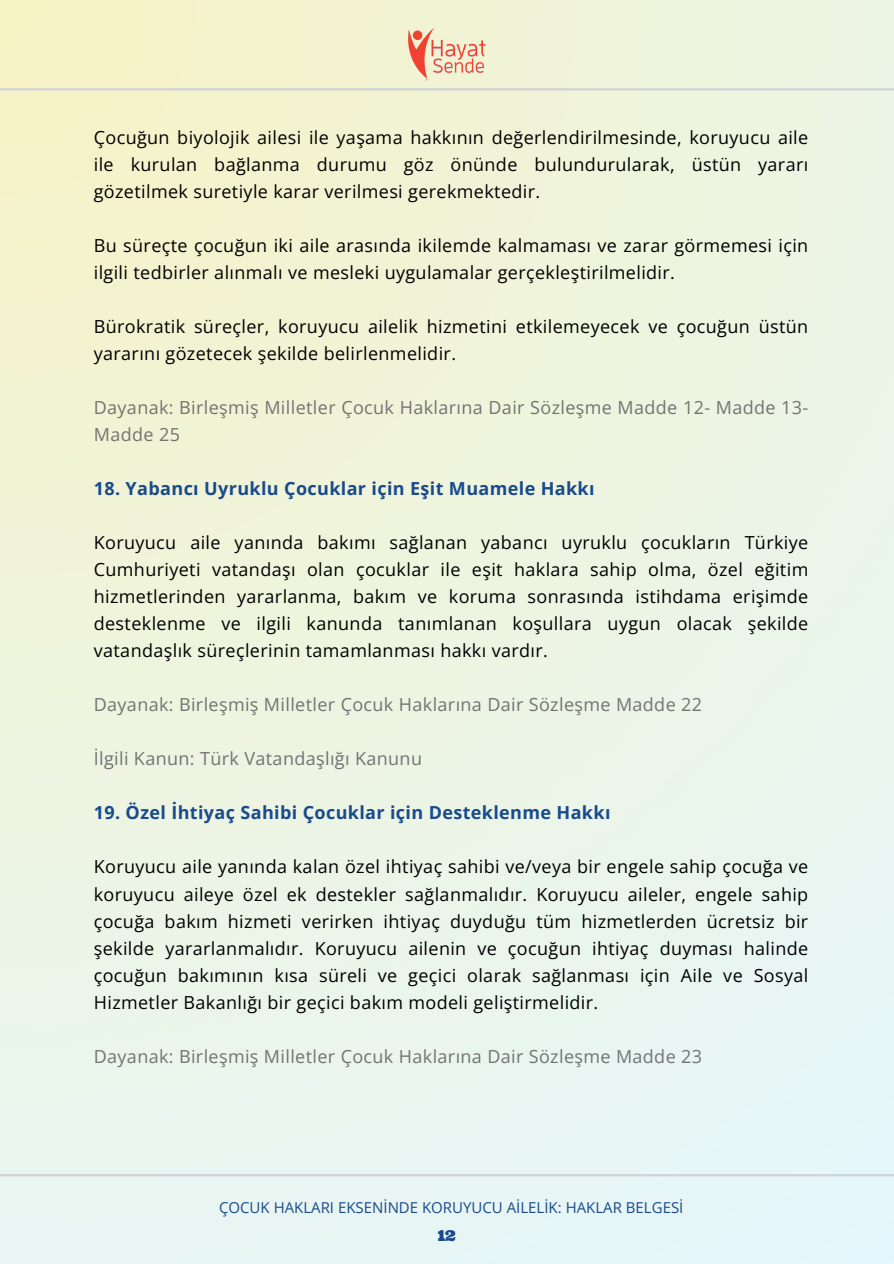
<style>
.page{position:relative;width:894px;height:1264px;background:#fff}
.page>*{position:absolute;margin:0;border:0;box-sizing:border-box;transform-origin:0 0}
.t1{font:18px/27px "Open Sans";letter-spacing:.02em;color:#000;text-align:justify}
.t2{font:18px/27px "Open Sans";letter-spacing:.02em;color:#737373}
.t3{font:700 18px "Open Sans";letter-spacing:.02em;color:#194a8c}
.t4{font:15px "Open Sans";color:#194a8c}
.t5{font:15px "Ultra";color:#194a8c}
</style>
<div class="page">
<div style="left:0;top:0;width:893px;height:1263px;background:linear-gradient(to bottom,#f3f3d0,#e7f5f5)"></div>
<hr style="left:0;top:88px;width:893px;height:2px;background:#d0d3d7">
<img style="left:343px;top:0;width:208px;height:126px">
<hr style="left:0;top:1174px;width:893px;height:2px;background:#d0d3d7">
<h2 class="t1" style="left:94px;top:124px;width:715px">Çocuğun biyolojik ailesi ile yaşama hakkının değerlendirilmesinde, koruyucu aile ile kurulan bağlanma durumu göz önünde bulundurularak, üstün yararı gözetilmek suretiyle karar verilmesi gerekmektedir.</h2>
<h2 class="t1" style="left:94px;top:232px;width:715px">Bu süreçte çocuğun iki aile arasında ikilemde kalmaması ve zarar görmemesi için ilgili tedbirler alınmalı ve mesleki uygulamalar gerçekleştirilmelidir.</h2>
<h2 class="t1" style="left:94px;top:313px;width:715px">Bürokratik süreçler, koruyucu ailelik hizmetini etkilemeyecek ve çocuğun üstün yararını gözetecek şekilde belirlenmelidir.</h2>
<h2 class="t2" style="left:94px;top:394px;width:715px">Dayanak: Birleşmiş Milletler Çocuk Haklarına Dair Sözleşme Madde 12- Madde 13-<br>Madde 25</h2>
<h1 class="t3" style="left:94px;top:476px;width:502px">18. Yabancı Uyruklu Çocuklar için Eşit Muamele Hakkı</h1>
<h2 class="t1" style="left:94px;top:529px;width:715px">Koruyucu aile yanında bakımı sağlanan yabancı uyruklu çocukların Türkiye Cumhuriyeti vatandaşı olan çocuklar ile eşit haklara sahip olma, özel eğitim hizmetlerinden yararlanma, bakım ve koruma sonrasında istihdama erişimde desteklenme ve ilgili kanunda tanımlanan koşullara uygun olacak şekilde vatandaşlık süreçlerinin tamamlanması hakkı vardır.</h2>
<h2 class="t2" style="left:94px;top:691px;width:609px">Dayanak: Birleşmiş Milletler Çocuk Haklarına Dair Sözleşme Madde 22</h2>
<h2 class="t2" style="left:94px;top:745px;width:329px">İlgili Kanun: Türk Vatandaşlığı Kanunu</h2>
<h1 class="t3" style="left:94px;top:800px;width:518px">19. Özel İhtiyaç Sahibi Çocuklar için Desteklenme Hakkı</h1>
<h2 class="t1" style="left:94px;top:853px;width:715px">Koruyucu aile yanında kalan özel ihtiyaç sahibi ve/veya bir engele sahip çocuğa ve koruyucu aileye özel ek destekler sağlanmalıdır. Koruyucu aileler, engele sahip çocuğa bakım hizmeti verirken ihtiyaç duyduğu tüm hizmetlerden ücretsiz bir şekilde yararlanmalıdır. Koruyucu ailenin ve çocuğun ihtiyaç duyması halinde çocuğun bakımının kısa süreli ve geçici olarak sağlanması için Aile ve Sosyal Hizmetler Bakanlığı bir geçici bakım modeli geliştirmelidir.</h2>
<h2 class="t2" style="left:94px;top:1042px;width:609px">Dayanak: Birleşmiş Milletler Çocuk Haklarına Dair Sözleşme Madde 23</h2>
<p class="t4" style="left:219px;top:1196px;width:465px">ÇOCUK HAKLARI EKSENİNDE KORUYUCU AİLELİK: HAKLAR BELGESİ</p>
<p class="t5" style="left:437px;top:1225px;width:19px">12</p>
</div>
